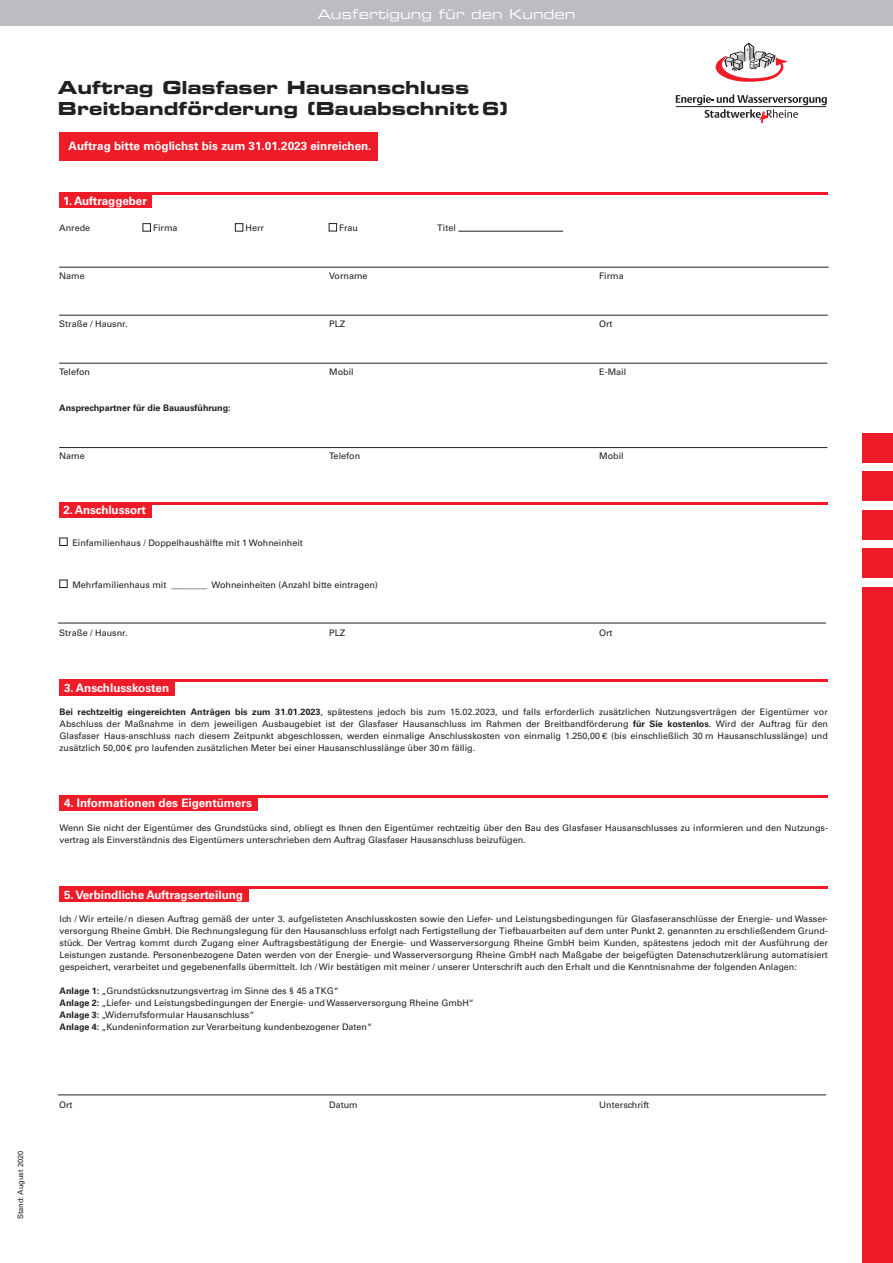
<style>
.page{position:relative;width:893px;height:1263px;background:#fff}
.page>*{position:absolute;margin:0;border:0;box-sizing:border-box;transform-origin:0 0}
.t1{font:18px/21.1px "Eurostile LT Std Bold Ex 2";color:#231f20}
.t2{font:13.5px "Eurostile LT Std Ex 2";color:#fff}
.t3{font:700 11.7px "Univers LT Std";color:#fff}
.t4{font:9px/12px "Univers LT Std";color:#231f20;text-align:justify}
.t5{font:700 9px "Univers LT Std";color:#231f20}
.t6{font:7.5px "Univers LT Std";color:#231f20}
.s1{font-weight:700}
</style>
<div class="page">
<div style="left:60px;top:132px;width:318px;height:28px;background:#ee1c28"></div>
<svg style="left:676px;top:94px;width:151px;height:29px"></svg>
<svg style="left:716px;top:43px;width:71px;height:39px"></svg>
<div style="left:59px;top:502px;width:93px;height:16px;background:#ee1c28"></div>
<hr style="left:59px;top:502px;width:769px;height:2px;background:#ee1c28">
<hr style="left:59px;top:193px;width:769px;height:2px;background:#ee1c28">
<div style="left:863px;top:433px;width:30px;height:29px;background:#ee1c28"></div>
<div style="left:863px;top:471px;width:30px;height:30px;background:#ee1c28"></div>
<div style="left:863px;top:510px;width:30px;height:29px;background:#ee1c28"></div>
<div style="left:863px;top:548px;width:30px;height:30px;background:#ee1c28"></div>
<div style="left:863px;top:587px;width:30px;height:676px;background:#ee1c28"></div>
<div style="left:0;top:0;width:893px;height:25px;background:#bcbdc0"></div>
<div style="left:59px;top:193px;width:92px;height:15px;background:#ee1c28"></div>
<div style="left:143px;top:223px;width:8px;height:8px;border:1px solid #231f20"></div>
<div style="left:235px;top:223px;width:8px;height:8px;border:1px solid #231f20"></div>
<div style="left:329px;top:223px;width:8px;height:8px;border:1px solid #231f20"></div>
<hr style="left:458px;top:231px;width:105px;height:1px;background:#231f20">
<hr style="left:59px;top:267px;width:770px;height:1px;background:#231f20">
<hr style="left:59px;top:315px;width:769px;height:1px;background:#231f20">
<hr style="left:59px;top:363px;width:768px;height:1px;background:#231f20">
<hr style="left:59px;top:447px;width:768px;height:1px;background:#231f20">
<div style="left:60px;top:680px;width:115px;height:15px;background:#ee1c28"></div>
<div style="left:60px;top:795px;width:198px;height:16px;background:#ee1c28"></div>
<div style="left:60px;top:886px;width:189px;height:16px;background:#ee1c28"></div>
<hr style="left:60px;top:680px;width:768px;height:2px;background:#ee1c28">
<hr style="left:60px;top:795px;width:768px;height:2px;background:#ee1c28">
<hr style="left:60px;top:886px;width:768px;height:3px;background:#ee1c28">
<div style="left:60px;top:538px;width:7px;height:8px;border:1px solid #231f20"></div>
<div style="left:60px;top:580px;width:7px;height:8px;border:1px solid #231f20"></div>
<hr style="left:58px;top:623px;width:768px;height:1px;background:#231f20">
<hr style="left:58px;top:1095px;width:768px;height:1px;background:#231f20">
<p class="t6" style="left:16px;top:1219px;width:70px;rotate:-90deg">Stand: August 2020</p>
<h2 class="t2" style="left:317px;top:4px;width:260px">Ausfertigung für den Kunden</h2>
<h1 class="t1" style="left:58px;top:76px;width:452px">Auftrag Glasfaser Hausanschluss<br>Breitbandförderung (Bauabschnitt 6)</h1>
<p class="t3" style="left:69px;top:139px;width:304px">Auftrag bitte möglichst bis zum 31.01.2023 einreichen.</p>
<p class="t3" style="left:63px;top:194px;width:85px">1. Auftraggeber</p>
<p class="t4" style="left:59px;top:222px;width:33px">Anrede</p>
<p class="t4" style="left:153px;top:222px;width:26px">Firma</p>
<p class="t4" style="left:246px;top:222px;width:20px">Herr</p>
<p class="t4" style="left:339px;top:222px;width:20px">Frau</p>
<p class="t4" style="left:437px;top:222px;width:20px">Titel</p>
<p class="t4" style="left:59px;top:270px;width:27px">Name</p>
<p class="t4" style="left:329px;top:270px;width:40px">Vorname</p>
<p class="t4" style="left:599px;top:270px;width:26px">Firma</p>
<p class="t4" style="left:59px;top:318px;width:70px">Straße / Hausnr.</p>
<p class="t4" style="left:329px;top:318px;width:18px">PLZ</p>
<p class="t4" style="left:599px;top:318px;width:15px">Ort</p>
<p class="t4" style="left:59px;top:366px;width:32px">Telefon</p>
<p class="t4" style="left:329px;top:366px;width:26px">Mobil</p>
<p class="t4" style="left:599px;top:366px;width:29px">E-Mail</p>
<p class="t5" style="left:59px;top:403px;width:173px">Ansprechpartner für die Bauausführung:</p>
<p class="t4" style="left:59px;top:450px;width:27px">Name</p>
<p class="t4" style="left:329px;top:450px;width:32px">Telefon</p>
<p class="t4" style="left:599px;top:450px;width:26px">Mobil</p>
<p class="t3" style="left:63px;top:503px;width:84px">2. Anschlussort</p>
<p class="t4" style="left:72px;top:536px;width:232px">Einfamilienhaus / Doppelhaushälfte mit 1 Wohneinheit</p>
<p class="t4" style="left:72px;top:578px;width:307px">Mehrfamilienhaus mit ________ Wohneinheiten (Anzahl bitte eintragen)</p>
<p class="t4" style="left:59px;top:627px;width:70px">Straße / Hausnr.</p>
<p class="t4" style="left:329px;top:627px;width:18px">PLZ</p>
<p class="t4" style="left:599px;top:627px;width:15px">Ort</p>
<p class="t3" style="left:64px;top:681px;width:107px">3. Anschlusskosten</p>
<p class="t4" style="left:60px;top:706px;width:770px"><span class="s1">Bei rechtzeitig eingereichten Anträgen bis zum 31.01.2023</span>, spätestens jedoch bis zum 15.02.2023, und falls erforderlich zusätzlichen Nutzungsverträgen der Eigentümer vor Abschluss der Maßnahme in dem jeweiligen Ausbaugebiet ist der Glasfaser Hausanschluss im Rahmen der Breitbandförderung <span class="s1">für Sie kostenlos</span>. Wird der Auftrag für den Glasfaser Haus-anschluss nach diesem Zeitpunkt abgeschlossen, werden einmalige Anschlusskosten von einmalig 1.250,00 € (bis einschließlich 30 m Hausanschlusslänge) und zusätzlich 50,00 € pro laufenden zusätzlichen Meter bei einer Hausanschlusslänge über 30 m fällig.</p>
<p class="t3" style="left:64px;top:796px;width:189px">4. Informationen des Eigentümers</p>
<p class="t4" style="left:60px;top:821px;width:770px">Wenn Sie nicht der Eigentümer des Grundstücks sind, obliegt es Ihnen den Eigentümer rechtzeitig über den Bau des Glasfaser Hausanschlusses zu informieren und den Nutzungs&shy;vertrag als Einverständnis des Eigentümers unterschrieben dem Auftrag Glasfaser Hausanschluss beizufügen.</p>
<p class="t3" style="left:64px;top:888px;width:181px">5. Verbindliche Auftragserteilung</p>
<p class="t4" style="left:60px;top:913px;width:770px">Ich / Wir erteile/n diesen Auftrag gemäß der unter 3. aufgelisteten Anschlusskosten sowie den Liefer- und Leistungsbedingungen für Glasfaseranschlüsse der Energie- und Wasser&shy;versorgung Rheine GmbH. Die Rechnungslegung für den Hausanschluss erfolgt nach Fertigstellung der Tiefbauarbeiten auf dem unter Punkt 2. genannten zu erschließendem Grund&shy;stück. Der Vertrag kommt durch Zugang einer Auftragsbestätigung der Energie- und Wasserversorgung Rheine GmbH beim Kunden, spätestens jedoch mit der Ausführung der Leistungen zustande. Personenbezogene Daten werden von der Energie- und Wasserversorgung Rheine GmbH nach Maßgabe der beigefügten Datenschutzerklärung automatisiert gespeichert, verarbeitet und gegebenenfalls übermittelt. Ich / Wir bestätigen mit meiner / unserer Unterschrift auch den Erhalt und die Kenntnisnahme der folgenden Anlagen:</p>
<p class="t4" style="left:60px;top:985px;width:416px;text-align:left"><span class="s1">Anlage 1:</span> „Grundstücksnutzungsvertrag im Sinne des § 45 a TKG“<br><span class="s1">Anlage 2:</span> „Liefer- und Leistungsbedingungen der Energie- und Wasserversorgung Rheine GmbH“ <span class="s1">Anlage 3:</span> „Widerrufsformular Hausanschluss“<br><span class="s1">Anlage 4:</span> „Kundeninformation zur Verarbeitung kundenbezogener Daten“</p>
<p class="t4" style="left:59px;top:1098px;width:15px">Ort</p>
<p class="t4" style="left:329px;top:1098px;width:30px">Datum</p>
<p class="t4" style="left:599px;top:1098px;width:52px">Unterschrift</p>
</div>
